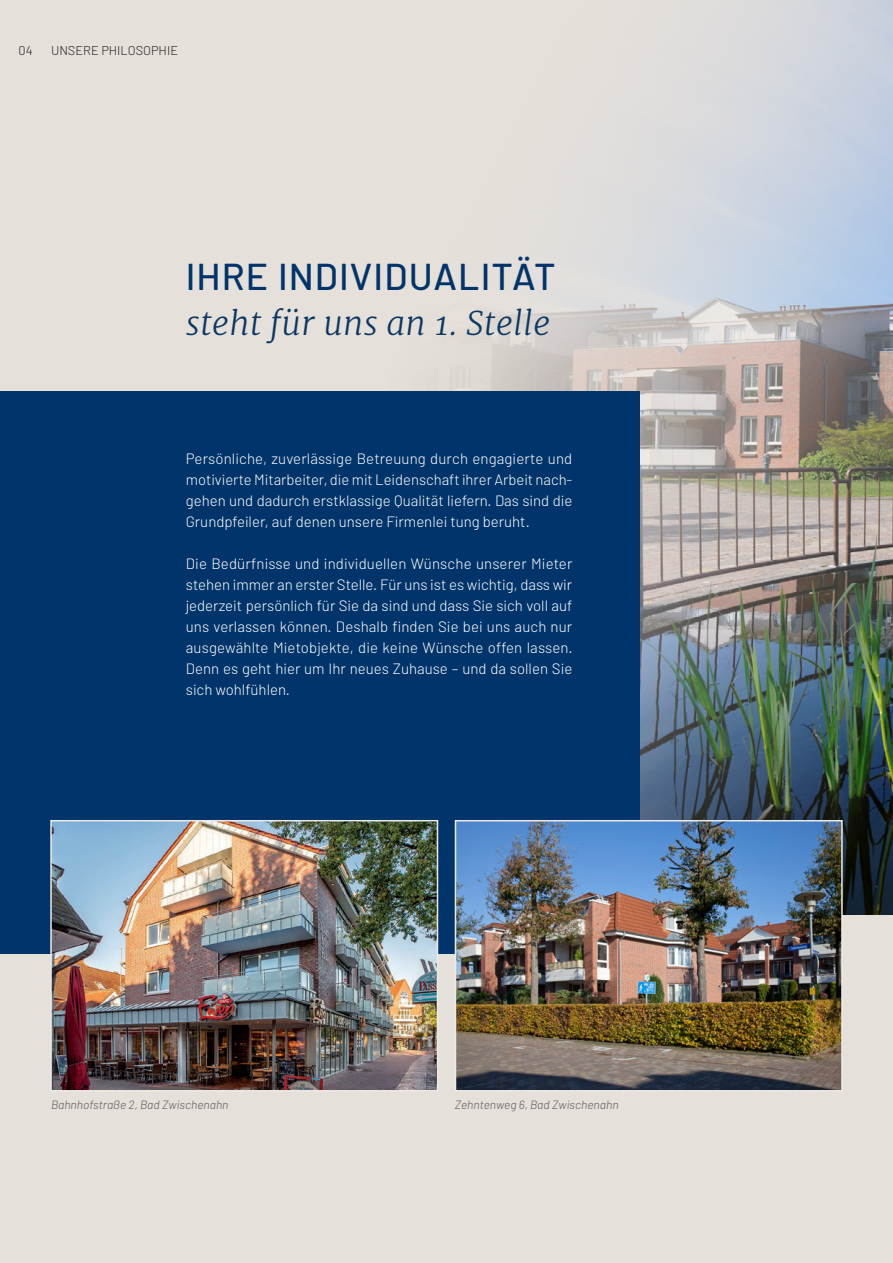
<style>
.page{position:relative;width:893px;height:1263px;background:#e6e0da}
.page>*{position:absolute;margin:0;border:0;box-sizing:border-box;transform-origin:0 0}
.t1{font:500 37.5px "Barlow";letter-spacing:.03em;color:#01346a}
.t2{font:italic 300 33px "Merriweather";letter-spacing:.01em;color:#0c3761}
.copy_neg{font:300 15px/21px "Barlow";color:#fff;text-align:justify}
.t3{font:300 12.75px "Barlow";color:#231f20}
.BU{font:italic 300 12px "Barlow";color:#57585a}
</style>
<div class="page">
<img style="left:451px;top:0;width:442px;height:914px">
<div style="left:0;top:391px;width:640px;height:563px;background:#01346a"></div>
<img style="left:53px;top:823px;width:382px;height:265px">
<div style="left:50px;top:820px;width:388px;height:271px;border:2px solid #ede9e4"></div>
<img style="left:458px;top:823px;width:382px;height:265px">
<div style="left:455px;top:820px;width:388px;height:271px;border:2px solid #ede9e4"></div>
<p class="t3" style="left:18px;top:43px;width:16px">04</p>
<p class="t3" style="left:51px;top:43px;width:129px">UNSERE PHILOSOPHIE</p>
<p class="t1" style="left:186px;top:253px;width:371px">IHRE INDIVIDUALITÄT</p>
<p class="t2" style="left:186px;top:303px;width:366px">steht für uns an 1. Stelle</p>
<p class="copy_neg" style="left:186px;top:447px;width:388px">Persönliche, zuverlässige Betreuung durch engagierte und motivierte Mitarbeiter, die mit Leidenschaft ihrer Arbeit nach&shy;gehen und dadurch erstklassige Qualität liefern. Das sind die Grundpfeiler, auf denen unsere Firmenlei tung beruht.</p>
<p class="copy_neg" style="left:186px;top:552px;width:388px">Die Bedürfnisse und individuellen Wünsche unserer Mieter stehen immer an erster Stelle. Für uns ist es wichtig, dass wir jederzeit persönlich für Sie da sind und dass Sie sich voll auf uns verlassen können. Deshalb finden Sie bei uns auch nur ausgewählte Mietobjekte, die keine Wünsche offen lassen.<br>Denn es geht hier um Ihr neues Zuhause – und da sollen Sie sich wohlfühlen.</p>
<p class="BU" style="left:51px;top:1097px;width:179px">Bahnhofstraße 2, Bad Zwischenahn</p>
<p class="BU" style="left:455px;top:1097px;width:165px">Zehntenweg 6, Bad Zwischenahn</p>
</div>
